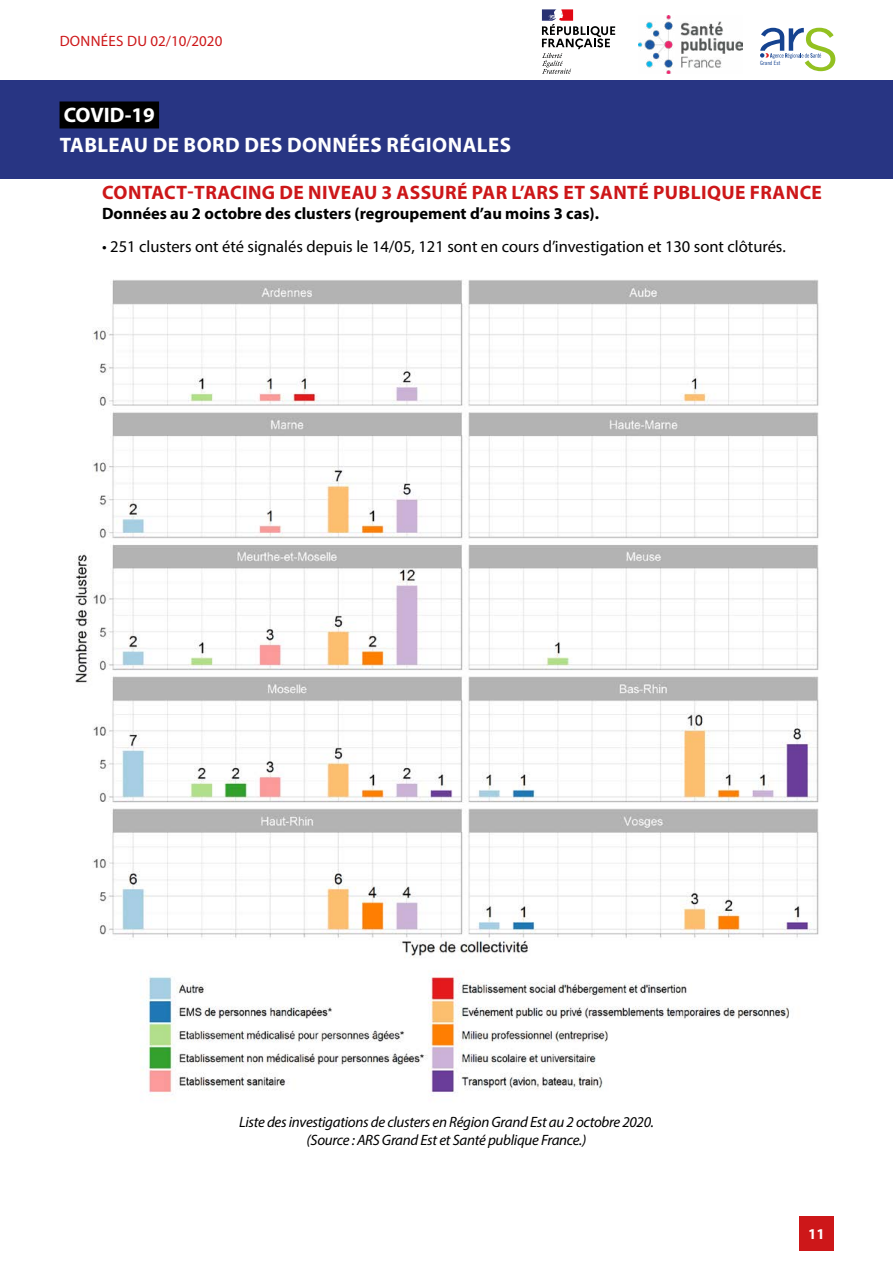
<style>
.page{position:relative;width:893px;height:1263px;background:#fff}
.page>*{position:absolute;margin:0;border:0;box-sizing:border-box;transform-origin:0 0}
.t1{font:700 21px/29.4px "Myriad Pro";letter-spacing:.02em;color:#fff}
.Partie{font:700 19.5px "Myriad Pro";letter-spacing:.02em;color:#cd1719}
.Texte{font:16.5px "Myriad Pro";color:#000}
.Texte-2{font:700 16.5px "Myriad Pro";color:#000}
.Legende{font:italic 15px "Myriad Pro";letter-spacing:-.02em;color:#000}
.t2{font:15px "Myriad Pro";letter-spacing:.02em;color:#cd1719}
.t3{font:700 15px "Myriad Pro";color:#fff}
.t4{font:5.85px "Trade Gothic LT Std Cn 18";color:#154390}
</style>
<div class="page">
<div style="left:0;top:80px;width:893px;height:99px;background:#283583"></div>
<div style="left:60px;top:101px;width:99px;height:27px;background:#000"></div>
<div style="left:799px;top:1216px;width:34px;height:34px;background:#cd1719"></div>
<img style="left:638px;top:15px;width:104px;height:59px">
<svg style="left:760px;top:28px;width:75px;height:43px"></svg>
<svg style="left:542px;top:9px;width:73px;height:65px"></svg>
<img style="left:74px;top:279px;width:745px;height:817px">
<p class="t2" style="left:60px;top:31px;width:164px">DONNÉES DU 02/10/2020</p>
<h1 class="t1" style="left:60px;top:100px;width:453px">COVID-19<br>TABLEAU DE BORD DES DONNÉES RÉGIONALES</h1>
<p class="t4" style="left:760px;top:59px;width:22px">Grand Est</p>
<p class="Partie" style="left:102px;top:180px;width:721px">CONTACT-TRACING DE NIVEAU 3 ASSURÉ PAR L’ARS ET SANTÉ PUBLIQUE FRANCE</p>
<p class="Texte-2" style="left:102px;top:203px;width:498px">Données au 2 octobre des clusters (regroupement d’au moins 3 cas).</p>
<p class="Texte" style="left:102px;top:236px;width:685px">• 251 clusters ont été signalés depuis le 14/05, 121 sont en cours d’investigation et 130 sont clôturés.</p>
<p class="Legende" style="left:239px;top:1112px;width:416px">Liste des investigations de clusters en Région Grand Est au 2 octobre 2020.</p>
<p class="Legende" style="left:307px;top:1130px;width:281px">(Source : ARS Grand Est et Santé publique France.)</p>
<p class="t3" style="left:808px;top:1224px;width:18px">11</p>
</div>
